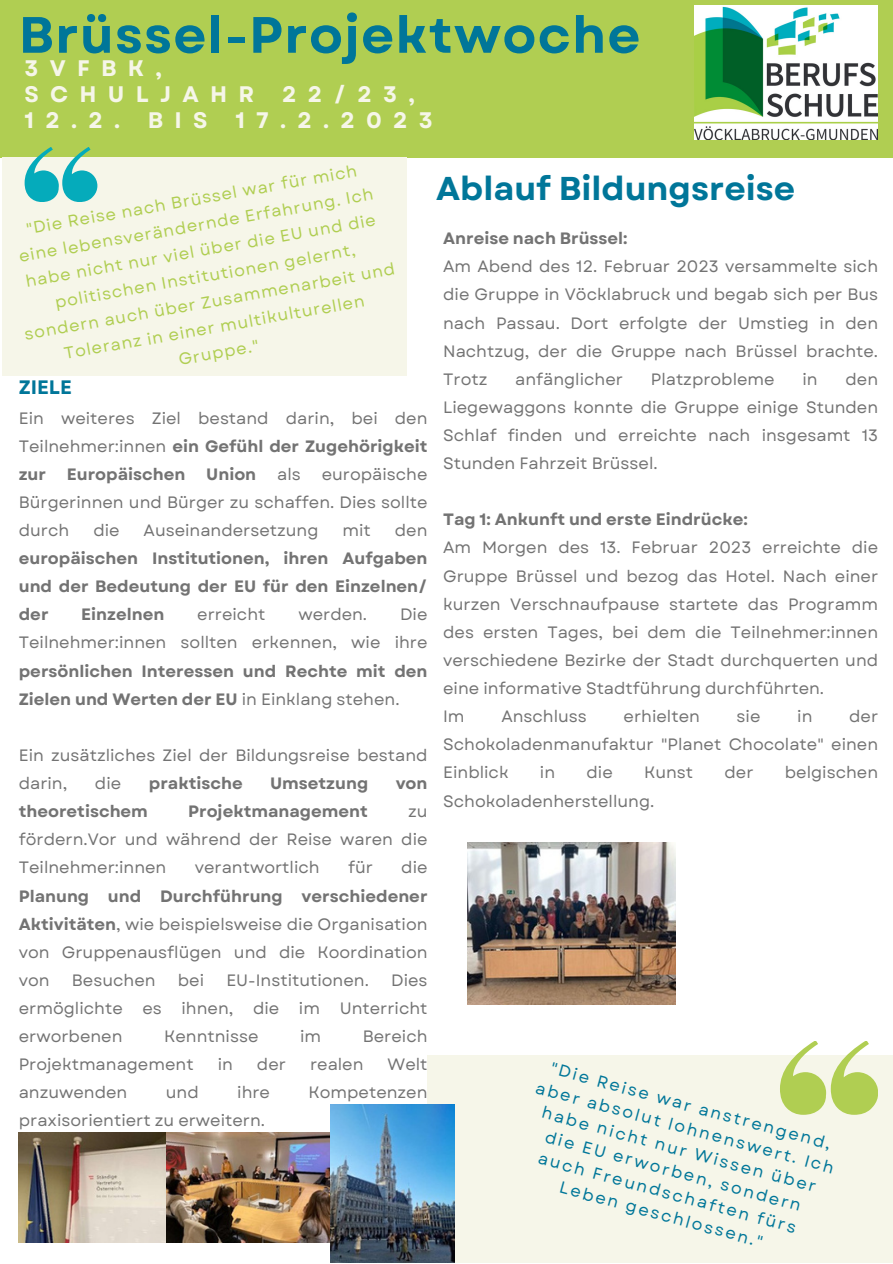
<style>
.page{position:relative;width:893px;height:1264px;background:#fff}
.page>*{position:absolute;margin:0;border:0;box-sizing:border-box;transform-origin:0 0}
.t1{font:700 51px "Garet";letter-spacing:.025em;color:#007699}
.t2{font:700 33px "Garet";color:#007699}
.t3{font:700 22.5px "Garet";letter-spacing:.5em;color:#f6f6e9}
.t4{font:700 19.5px "Garet";color:#007699}
.t5{font:16.5px/28px "Garet";color:#737373;text-align:justify}
.t6{font:700 16.5px/28px "Garet";color:#737373;text-align:justify}
.t7{font:16.5px/25.8px "Garet";color:#b0ce52;text-align:center}
.t8{font:16.5px/22.5px "Garet";color:#007699;text-align:center}
.s1{font-weight:700}
.s2{font-weight:400}
</style>
<div class="page">
<div style="left:0;top:0;width:892px;height:158px;background:#b0ce52"></div>
<div style="left:427px;top:1055px;width:465px;height:207px;background:#f6f6e9"></div>
<div style="left:2px;top:158px;width:405px;height:218px;background:#f6f6e9"></div>
<img style="left:694px;top:6px;width:183px;height:134px">
<svg style="left:25px;top:147px;width:72px;height:54px"></svg>
<svg style="left:780px;top:1041px;width:97px;height:73px"></svg>
<img style="left:19px;top:1132px;width:311px;height:110px">
<img style="left:330px;top:1104px;width:124px;height:158px">
<img style="left:467px;top:842px;width:208px;height:162px">
<p class="t1" style="left:19px;top:-2px;width:623px">Brüssel-Projektwoche</p>
<p class="t3" style="left:25px;top:52px;width:139px">3VFBK,</p>
<p class="t3" style="left:25px;top:78px;width:391px">SCHULJAHR 22/23,</p>
<p class="t3" style="left:25px;top:104px;width:409px">12.2. BIS 17.2.2023</p>
<p class="t7" style="left:4px;top:220px;width:377px;rotate:-10deg">"Die Reise nach Brüssel war für mich eine lebensverändernde Erfahrung. Ich habe nicht nur viel über die EU und die politischen Institutionen gelernt, sondern auch über Zusammenarbeit und Toleranz in einer multikulturellen Gruppe."</p>
<p class="t4" style="left:19px;top:373px;width:55px">ZIELE</p>
<p class="t5" style="left:19px;top:404px;width:410px">Ein weiteres Ziel bestand darin, bei den Teilnehmer:innen <span class="s1">ein Gefühl der Zugehörigkeit zur</span></p>
<p class="t6" style="left:67px;top:460px;width:120px">Europäischen</p>
<p class="t6" style="left:206px;top:460px;width:52px">Union</p>
<p class="t5" style="left:277px;top:460px;width:25px">als</p>
<p class="t5" style="left:19px;top:460px;width:410px;text-indent:303px">europäische Bürgerinnen und Bürger zu schaffen. Dies sollte durch</p>
<p class="t6" style="left:19px;top:516px;width:410px;text-indent:376px"><span class="s2">den </span>europäischen Institutionen, ihren Aufgaben und der Bedeutung der EU für den Einzelnen/ der</p>
<p class="t5" style="left:93px;top:516px;width:28px">die</p>
<p class="t5" style="left:144px;top:516px;width:176px">Auseinandersetzung</p>
<p class="t5" style="left:342px;top:516px;width:30px">mit</p>
<p class="t6" style="left:81px;top:600px;width:84px">Einzelnen</p>
<p class="t5" style="left:197px;top:600px;width:70px">erreicht</p>
<p class="t5" style="left:298px;top:600px;width:70px">werden.</p>
<p class="t5" style="left:19px;top:600px;width:410px;text-indent:381px">Die Teilnehmer:innen sollten erkennen, wie ihre <span class="s1">persönlichen Interessen und Rechte mit den Zielen und Werten der EU</span> in Einklang stehen.</p>
<p class="t5" style="left:19px;top:741px;width:410px">Ein zusätzliches Ziel der Bildungsreise bestand darin,</p>
<p class="t5" style="left:95px;top:769px;width:28px">die</p>
<p class="t6" style="left:149px;top:769px;width:95px">praktische</p>
<p class="t6" style="left:270px;top:769px;width:100px">Umsetzung</p>
<p class="t6" style="left:395px;top:769px;width:33px">von</p>
<p class="t6" style="left:19px;top:797px;width:131px">theoretischem</p>
<p class="t6" style="left:188px;top:797px;width:181px">Projektmanagement</p>
<p class="t5" style="left:19px;top:797px;width:410px;text-indent:389px">zu fördern.Vor und während der Reise waren die Teilnehmer:innen</p>
<p class="t5" style="left:195px;top:853px;width:126px">verantwortlich</p>
<p class="t5" style="left:348px;top:853px;width:26px">für</p>
<p class="t5" style="left:19px;top:853px;width:410px;text-indent:382px">die <span class="s1">Planung und Durchführung verschiedener Aktivitäten</span>, wie beispielsweise die Organisation von Gruppenausflügen und die Koordination von</p>
<p class="t5" style="left:72px;top:966px;width:85px">Besuchen</p>
<p class="t5" style="left:178px;top:966px;width:28px">bei</p>
<p class="t5" style="left:226px;top:966px;width:144px">EU-Institutionen.</p>
<p class="t5" style="left:19px;top:966px;width:410px;text-indent:372px">Dies ermöglichte es ihnen, die im Unterricht erworbenen</p>
<p class="t5" style="left:164px;top:1022px;width:96px">Kenntnisse</p>
<p class="t5" style="left:300px;top:1022px;width:23px">im</p>
<p class="t5" style="left:363px;top:1022px;width:66px">Bereich</p>
<p class="t5" style="left:19px;top:1050px;width:176px">Projektmanagement</p>
<p class="t5" style="left:218px;top:1050px;width:17px">in</p>
<p class="t5" style="left:257px;top:1050px;width:31px">der</p>
<p class="t5" style="left:310px;top:1050px;width:55px">realen</p>
<p class="t5" style="left:387px;top:1050px;width:41px">Welt</p>
<p class="t5" style="left:19px;top:1078px;width:110px">anzuwenden</p>
<p class="t5" style="left:166px;top:1078px;width:34px">und</p>
<p class="t5" style="left:237px;top:1078px;width:34px">ihre</p>
<p class="t5" style="left:308px;top:1078px;width:120px">Kompetenzen</p>
<p class="t5" style="left:19px;top:1106px;width:248px">praxisorientiert zu erweitern.</p>
<p class="t2" style="left:436px;top:165px;width:360px">Ablauf Bildungsreise</p>
<p class="t6" style="left:443px;top:224px;width:186px">Anreise nach Brüssel:</p>
<p class="t5" style="left:443px;top:252px;width:436px">Am Abend des 12. Februar 2023 versammelte sich die Gruppe in Vöcklabruck und begab sich per Bus nach Passau. Dort erfolgte der Umstieg in den Nachtzug, der die Gruppe nach Brüssel brachte.<br>Trotz</p>
<p class="t5" style="left:515px;top:365px;width:109px">anfänglicher</p>
<p class="t5" style="left:650px;top:365px;width:125px">Platzprobleme</p>
<p class="t5" style="left:802px;top:365px;width:17px">in</p>
<p class="t5" style="left:443px;top:365px;width:436px;text-indent:402px">den Liegewaggons konnte die Gruppe einige Stunden Schlaf finden und erreichte nach insgesamt 13<br>Stunden Fahrzeit Brüssel.</p>
<p class="t6" style="left:443px;top:505px;width:306px">Tag 1: Ankunft und erste Eindrücke:</p>
<p class="t5" style="left:443px;top:533px;width:436px">Am Morgen des 13. Februar 2023 erreichte die Gruppe Brüssel und bezog das Hotel. Nach einer kurzen Verschnaufpause startete das Programm des ersten Tages, bei dem die Teilnehmer:innen verschiedene Bezirke der Stadt durchquerten und eine informative Stadtführung durchführten.</p>
<p class="t5" style="left:443px;top:702px;width:23px">Im</p>
<p class="t5" style="left:501px;top:702px;width:87px">Anschluss</p>
<p class="t5" style="left:623px;top:702px;width:78px">erhielten</p>
<p class="t5" style="left:736px;top:702px;width:25px">sie</p>
<p class="t5" style="left:797px;top:702px;width:17px">in</p>
<p class="t5" style="left:443px;top:702px;width:436px;text-indent:406px">der Schokoladenmanufaktur "Planet Chocolate" einen Einblick</p>
<p class="t5" style="left:540px;top:758px;width:17px">in</p>
<p class="t5" style="left:586px;top:758px;width:28px">die</p>
<p class="t5" style="left:644px;top:758px;width:51px">Kunst</p>
<p class="t5" style="left:724px;top:758px;width:31px">der</p>
<p class="t5" style="left:784px;top:758px;width:95px">belgischen</p>
<p class="t5" style="left:443px;top:786px;width:213px">Schokoladenherstellung.</p>
<p class="t8" style="left:544px;top:1054px;width:310px;rotate:15deg">"Die Reise war anstrengend, aber absolut lohnenswert. Ich habe nicht nur Wissen über die EU erworben, sondern auch Freundschaften fürs<br>Leben geschlossen."</p>
</div>
